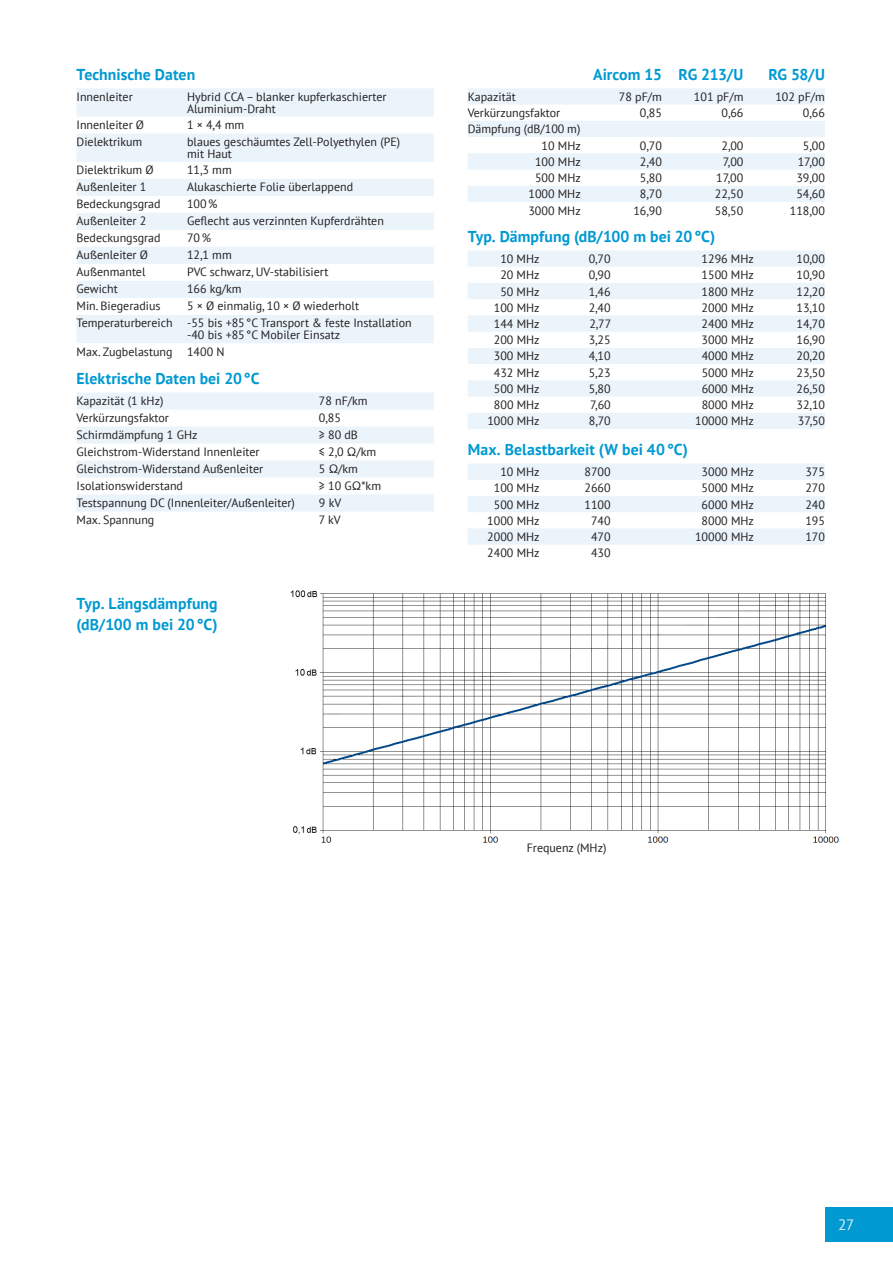
<style>
.page{position:relative;width:893px;height:1263px;background:#fff}
.page>*{position:absolute;margin:0;border:0;box-sizing:border-box;transform-origin:0 0}
.t1{font:700 15.75px/20.7px "PT Sans";letter-spacing:.005em;color:#0099d2}
.t2{font:15px "PT Sans";color:#ececee}
.t3{font:12px/12px "PT Sans";color:#231f20}
</style>
<div class="page">
<div style="left:825px;top:1208px;width:68px;height:34px;background:#0099d2"></div>
<svg style="left:77px;top:88px;width:357px;height:255px;fill:#eaf4fa"></svg>
<svg style="left:77px;top:392px;width:357px;height:119px"></svg>
<svg style="left:468px;top:88px;width:357px;height:114px"></svg>
<svg style="left:468px;top:250px;width:357px;height:179px;fill:#eaf4fa"></svg>
<svg style="left:468px;top:463px;width:357px;height:82px"></svg>
<img style="left:290px;top:590px;width:549px;height:253px">
<h1 class="t1" style="left:77px;top:64px;width:120px">Technische Daten</h1>
<p class="t3" style="left:77px;top:90px;width:58px">Innenleiter</p>
<p class="t3" style="left:187px;top:90px;width:201px">Hybrid CCA – blanker kupferkaschierter<br>Aluminium-Draht</p>
<p class="t3" style="left:77px;top:119px;width:69px">Innenleiter Ø</p>
<p class="t3" style="left:187px;top:119px;width:59px">1 × 4,4 mm</p>
<p class="t3" style="left:77px;top:136px;width:67px">Dielektrikum</p>
<p class="t3" style="left:187px;top:136px;width:215px">blaues geschäumtes Zell-Polyethylen (PE) mit Haut</p>
<p class="t3" style="left:77px;top:164px;width:79px">Dielektrikum Ø</p>
<p class="t3" style="left:187px;top:164px;width:46px">11,3 mm</p>
<p class="t3" style="left:77px;top:181px;width:71px">Außenleiter 1</p>
<p class="t3" style="left:187px;top:181px;width:168px">Alukaschierte Folie überlappend</p>
<p class="t3" style="left:77px;top:198px;width:86px">Bedeckungsgrad</p>
<p class="t3" style="left:187px;top:198px;width:32px">100%</p>
<p class="t3" style="left:77px;top:215px;width:71px">Außenleiter 2</p>
<p class="t3" style="left:187px;top:215px;width:198px">Geflecht aus verzinnten Kupferdrähten</p>
<p class="t3" style="left:77px;top:232px;width:86px">Bedeckungsgrad</p>
<p class="t3" style="left:187px;top:232px;width:25px">70%</p>
<p class="t3" style="left:77px;top:249px;width:73px">Außenleiter Ø</p>
<p class="t3" style="left:187px;top:249px;width:46px">12,1 mm</p>
<p class="t3" style="left:77px;top:266px;width:71px">Außenmantel</p>
<p class="t3" style="left:187px;top:266px;width:143px">PVC schwarz, UV-stabilisiert</p>
<p class="t3" style="left:77px;top:283px;width:43px">Gewicht</p>
<p class="t3" style="left:187px;top:283px;width:56px">166 kg/km</p>
<p class="t3" style="left:77px;top:300px;width:86px">Min. Biegeradius</p>
<p class="t3" style="left:77px;top:297px;width:337px;line-height:17px;text-indent:111px">5 × Ø einmalig, 10 × Ø wiederholt<br>Temperaturbereich -55 bis +85°C Transport &amp; feste Installation</p>
<p class="t3" style="left:77px;top:327px;width:265px;line-height:16.2px;text-indent:111px">-40 bis +85°C Mobiler Einsatz<br>Max. Zugbelastung 1400 N</p>
<h1 class="t1" style="left:77px;top:368px;width:184px">Elektrische Daten bei 20°C</h1>
<p class="t3" style="left:77px;top:395px;width:88px">Kapazität (1 kHz)</p>
<p class="t3" style="left:319px;top:395px;width:50px">78 nF/km</p>
<p class="t3" style="left:77px;top:412px;width:94px">Verkürzungsfaktor</p>
<p class="t3" style="left:319px;top:412px;width:23px">0,85</p>
<p class="t3" style="left:77px;top:429px;width:122px">Schirmdämpfung 1 GHz</p>
<p class="t3" style="left:319px;top:429px;width:41px">≥ 80 dB</p>
<p class="t3" style="left:77px;top:446px;width:185px">Gleichstrom-Widerstand Innenleiter</p>
<p class="t3" style="left:319px;top:446px;width:59px">≤ 2,0 Ω/km</p>
<p class="t3" style="left:77px;top:463px;width:188px">Gleichstrom-Widerstand Außenleiter</p>
<p class="t3" style="left:319px;top:463px;width:41px">5 Ω/km</p>
<p class="t3" style="left:77px;top:480px;width:108px">Isolationswiderstand</p>
<p class="t3" style="left:319px;top:480px;width:64px">≥ 10 GΩ*km</p>
<p class="t3" style="left:77px;top:497px;width:220px">Testspannung DC (Innenleiter/Außenleiter)</p>
<p class="t3" style="left:319px;top:497px;width:24px">9 kV</p>
<p class="t3" style="left:77px;top:514px;width:79px">Max. Spannung</p>
<p class="t3" style="left:319px;top:514px;width:23px">7 kV</p>
<h1 class="t1" style="left:77px;top:593px;width:143px">Typ. Längsdämpfung (dB/100 m bei 20°C)</h1>
<h1 class="t1" style="left:593px;top:64px;width:152px">Aircom 15 RG 213/U</h1>
<h1 class="t1" style="left:768px;top:64px;width:58px">RG 58/U</h1>
<p class="t3" style="left:468px;top:90px;width:50px">Kapazität</p>
<p class="t3" style="left:619px;top:90px;width:44px">78 pF/m</p>
<p class="t3" style="left:694px;top:90px;width:51px">101 pF/m</p>
<p class="t3" style="left:775px;top:90px;width:51px">102 pF/m</p>
<p class="t3" style="left:468px;top:107px;width:94px">Verkürzungsfaktor</p>
<p class="t3" style="left:640px;top:107px;width:23px">0,85</p>
<p class="t3" style="left:721px;top:107px;width:23px">0,66</p>
<p class="t3" style="left:803px;top:107px;width:23px">0,66</p>
<p class="t3" style="left:468px;top:121px;width:115px;line-height:16.2px;text-align:right">Dämpfung (dB/100 m)<br>10 MHz</p>
<p class="t3" style="left:640px;top:139px;width:23px">0,70</p>
<p class="t3" style="left:721px;top:139px;width:23px">2,00</p>
<p class="t3" style="left:803px;top:139px;width:23px">5,00</p>
<p class="t3" style="left:535px;top:155px;width:47px">100 MHz</p>
<p class="t3" style="left:640px;top:155px;width:23px">2,40</p>
<p class="t3" style="left:723px;top:155px;width:22px">7,00</p>
<p class="t3" style="left:798px;top:155px;width:29px">17,00</p>
<p class="t3" style="left:535px;top:172px;width:47px">500 MHz</p>
<p class="t3" style="left:640px;top:172px;width:23px">5,80</p>
<p class="t3" style="left:716px;top:172px;width:29px">17,00</p>
<p class="t3" style="left:796px;top:172px;width:30px">39,00</p>
<p class="t3" style="left:528px;top:188px;width:54px">1000 MHz</p>
<p class="t3" style="left:640px;top:188px;width:23px">8,70</p>
<p class="t3" style="left:715px;top:188px;width:30px">22,50</p>
<p class="t3" style="left:796px;top:188px;width:30px">54,60</p>
<p class="t3" style="left:528px;top:204px;width:54px">3000 MHz</p>
<p class="t3" style="left:633px;top:204px;width:30px">16,90</p>
<p class="t3" style="left:715px;top:204px;width:30px">58,50</p>
<p class="t3" style="left:790px;top:204px;width:37px">118,00</p>
<h1 class="t1" style="left:468px;top:226px;width:249px">Typ. Dämpfung (dB/100 m bei 20°C)</h1>
<p class="t3" style="left:500px;top:253px;width:41px">10 MHz</p>
<p class="t3" style="left:589px;top:253px;width:23px">0,70</p>
<p class="t3" style="left:702px;top:253px;width:54px">1296 MHz</p>
<p class="t3" style="left:796px;top:253px;width:30px">10,00</p>
<p class="t3" style="left:500px;top:269px;width:41px">20 MHz</p>
<p class="t3" style="left:589px;top:269px;width:23px">0,90</p>
<p class="t3" style="left:702px;top:269px;width:54px">1500 MHz</p>
<p class="t3" style="left:796px;top:269px;width:30px">10,90</p>
<p class="t3" style="left:500px;top:285px;width:41px">50 MHz</p>
<p class="t3" style="left:589px;top:285px;width:23px">1,46</p>
<p class="t3" style="left:702px;top:285px;width:54px">1800 MHz</p>
<p class="t3" style="left:796px;top:285px;width:30px">12,20</p>
<p class="t3" style="left:494px;top:301px;width:47px">100 MHz</p>
<p class="t3" style="left:589px;top:301px;width:23px">2,40</p>
<p class="t3" style="left:702px;top:301px;width:54px">2000 MHz</p>
<p class="t3" style="left:796px;top:301px;width:30px">13,10</p>
<p class="t3" style="left:494px;top:318px;width:47px">144 MHz</p>
<p class="t3" style="left:589px;top:318px;width:23px">2,77</p>
<p class="t3" style="left:702px;top:318px;width:54px">2400 MHz</p>
<p class="t3" style="left:796px;top:318px;width:30px">14,70</p>
<p class="t3" style="left:494px;top:334px;width:47px">200 MHz</p>
<p class="t3" style="left:589px;top:334px;width:23px">3,25</p>
<p class="t3" style="left:702px;top:334px;width:54px">3000 MHz</p>
<p class="t3" style="left:796px;top:334px;width:30px">16,90</p>
<p class="t3" style="left:494px;top:350px;width:47px">300 MHz</p>
<p class="t3" style="left:589px;top:350px;width:23px">4,10</p>
<p class="t3" style="left:702px;top:350px;width:54px">4000 MHz</p>
<p class="t3" style="left:796px;top:350px;width:30px">20,20</p>
<p class="t3" style="left:494px;top:366px;width:47px">432 MHz</p>
<p class="t3" style="left:589px;top:366px;width:23px">5,23</p>
<p class="t3" style="left:702px;top:366px;width:54px">5000 MHz</p>
<p class="t3" style="left:796px;top:366px;width:30px">23,50</p>
<p class="t3" style="left:494px;top:382px;width:47px">500 MHz</p>
<p class="t3" style="left:589px;top:382px;width:23px">5,80</p>
<p class="t3" style="left:702px;top:382px;width:54px">6000 MHz</p>
<p class="t3" style="left:796px;top:382px;width:30px">26,50</p>
<p class="t3" style="left:494px;top:399px;width:47px">800 MHz</p>
<p class="t3" style="left:590px;top:399px;width:22px">7,60</p>
<p class="t3" style="left:702px;top:399px;width:54px">8000 MHz</p>
<p class="t3" style="left:797px;top:399px;width:30px">32,10</p>
<p class="t3" style="left:487px;top:415px;width:54px">1000 MHz</p>
<p class="t3" style="left:589px;top:415px;width:23px">8,70</p>
<p class="t3" style="left:695px;top:415px;width:60px">10000 MHz</p>
<p class="t3" style="left:798px;top:415px;width:29px">37,50</p>
<h1 class="t1" style="left:468px;top:439px;width:222px">Max. Belastbarkeit (W bei 40°C)</h1>
<p class="t3" style="left:500px;top:466px;width:41px">10 MHz</p>
<p class="t3" style="left:584px;top:466px;width:28px">8700</p>
<p class="t3" style="left:702px;top:466px;width:54px">3000 MHz</p>
<p class="t3" style="left:805px;top:466px;width:21px">375</p>
<p class="t3" style="left:494px;top:482px;width:47px">100 MHz</p>
<p class="t3" style="left:584px;top:482px;width:28px">2660</p>
<p class="t3" style="left:702px;top:482px;width:54px">5000 MHz</p>
<p class="t3" style="left:805px;top:482px;width:21px">270</p>
<p class="t3" style="left:494px;top:498px;width:47px">500 MHz</p>
<p class="t3" style="left:584px;top:498px;width:28px">1100</p>
<p class="t3" style="left:702px;top:498px;width:54px">6000 MHz</p>
<p class="t3" style="left:805px;top:498px;width:21px">240</p>
<p class="t3" style="left:487px;top:514px;width:54px">1000 MHz</p>
<p class="t3" style="left:591px;top:514px;width:21px">740</p>
<p class="t3" style="left:702px;top:514px;width:54px">8000 MHz</p>
<p class="t3" style="left:805px;top:514px;width:21px">195</p>
<p class="t3" style="left:487px;top:530px;width:54px">2000 MHz</p>
<p class="t3" style="left:591px;top:530px;width:21px">470</p>
<p class="t3" style="left:695px;top:530px;width:60px">10000 MHz</p>
<p class="t3" style="left:805px;top:530px;width:21px">170</p>
<p class="t3" style="left:487px;top:547px;width:54px">2400 MHz</p>
<p class="t3" style="left:591px;top:547px;width:21px">430</p>
<p class="t3" style="left:527px;top:841px;width:81px">Frequenz (MHz)</p>
<p class="t2" style="left:838px;top:1215px;width:18px">27</p>
</div>
